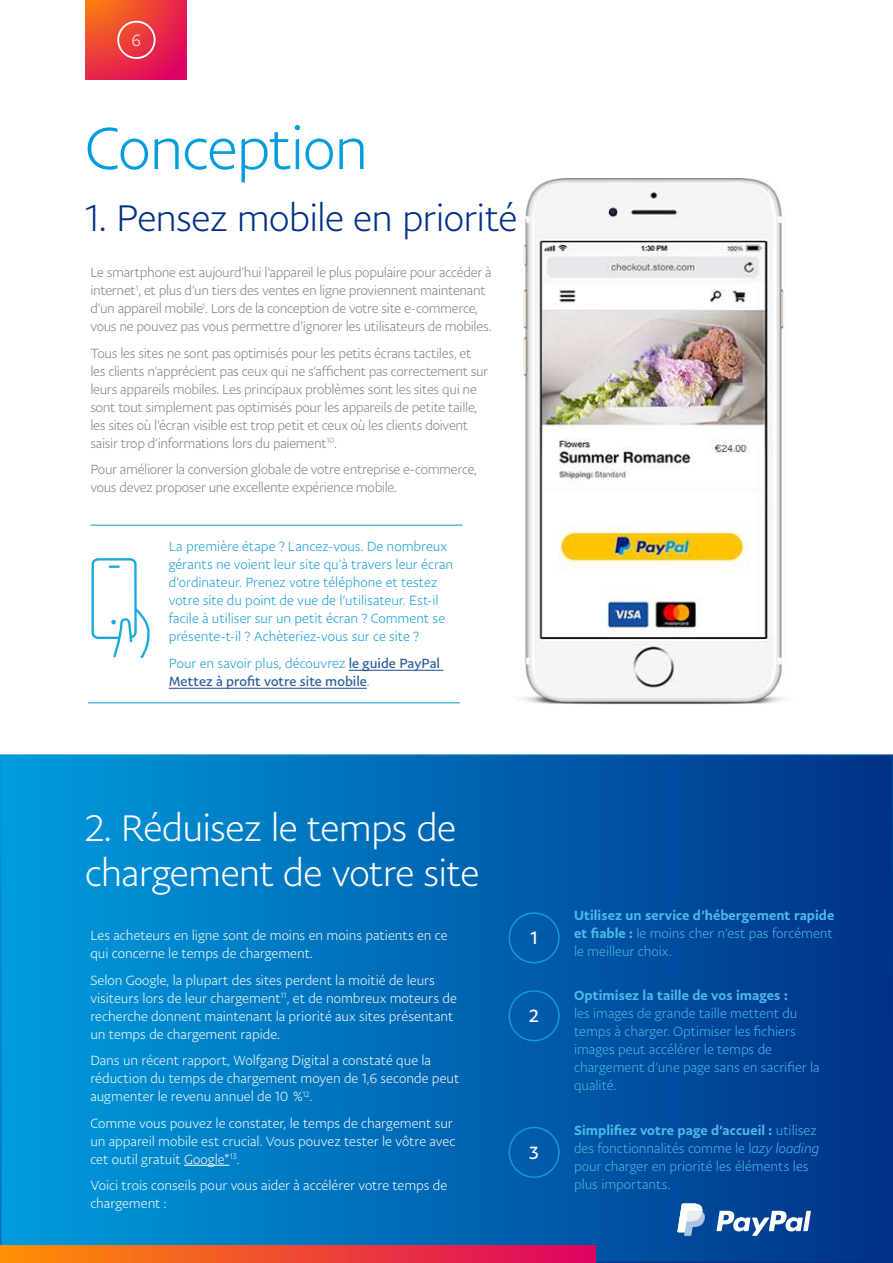
<style>
.page{position:relative;width:893px;height:1263px;background:#fff}
.page>*{position:absolute;margin:0;border:0;box-sizing:border-box;transform-origin:0 0}
.t1{font:300 60px "Pay Pal Sans Big";letter-spacing:-.025em;color:#009cde}
.t2{font:300 37.5px/45px "Pay Pal Sans Big";letter-spacing:-.02em;color:#fff}
.t3{font:300 37.5px "Pay Pal Sans Big";letter-spacing:-.015em;color:#003087}
.t4{font:18px "Pay Pal Sans Big";color:#fff}
.t5{font:300 16.5px "Pay Pal Sans Big";color:#fff}
.t6{font:300 13.5px/18px "Pay Pal Sans Big";letter-spacing:-.02em;color:#808080}
.t7{font:300 13.5px/18px "Pay Pal Sans Big";color:#fff}
.t8{font:300 13.5px/18px "Pay Pal Sans Big";color:#4dbae8}
.t9{font:300 13.5px/18px "Pay Pal Sans Big";color:#149bd7}
.t10{font:500 13.5px/18px "Pay Pal Sans Big";letter-spacing:.005em;color:#4dbae8;text-align:justify}
.t11{font:13.5px/18px "Pay Pal Sans Big";color:#275b9b}
.s1{font-weight:300;color:#149bd7}
.s2{font-weight:300}
.s3{font-weight:500}
.s4{font-style:italic}
</style>
<div class="page">
<div style="left:1px;top:755px;width:891px;height:507px;background:linear-gradient(to right,#009cde,#003188)"></div>
<hr style="left:349px;top:670px;width:94px;height:1px;background:#275b9b">
<hr style="left:169px;top:688px;width:198px;height:1px;background:#275b9b">
<hr style="left:184px;top:1165px;width:46px;height:1px;background:#fff">
<img style="left:520px;top:178px;width:265px;height:526px">
<svg style="left:91px;top:558px;width:58px;height:99px"></svg>
<hr style="left:90px;top:525px;width:372px;height:1px;background:#149bd7">
<hr style="left:88px;top:702px;width:372px;height:1px;background:#149bd7">
<svg style="left:506px;top:911px;width:56px;height:55px;background:#0160ad"></svg>
<svg style="left:506px;top:989px;width:56px;height:55px;background:#0160ad"></svg>
<svg style="left:506px;top:1126px;width:56px;height:54px;background:#0160ad"></svg>
<svg style="left:716px;top:1211px;width:95px;height:25px"></svg>
<svg style="left:677px;top:1203px;width:28px;height:33px"></svg>
<div style="left:0;top:1245px;width:595px;height:18px;background:linear-gradient(to right,#fe9103,#de0162)"></div>
<svg style="left:86px;top:0;width:101px;height:80px;background:#e93742"></svg>
<div style="left:117px;top:21px;width:39px;height:38px;border:2px solid #fff;border-radius:50%"></div>
<p class="t5" style="left:132px;top:30px;width:11px">6</p>
<h1 class="t1" style="left:85px;top:112px;width:285px">Conception</h1>
<h2 class="t3" style="left:85px;top:195px;width:434px">1. Pensez mobile en priorité</h2>
<p class="t6" style="left:90px;top:263px;width:403px">Le smartphone est aujourd’hui l’appareil le plus populaire pour accéder à internet<sup>1</sup>, et plus d’un tiers des ventes en ligne proviennent maintenant d’un appareil mobile<sup>1</sup>. Lors de la conception de votre site e-commerce, vous ne pouvez pas vous permettre d’ignorer les utilisateurs de mobiles.</p>
<p class="t6" style="left:90px;top:344px;width:399px">Tous les sites ne sont pas optimisés pour les petits écrans tactiles, et les clients n’apprécient pas ceux qui ne s’affichent pas correctement sur leurs appareils mobiles. Les principaux problèmes sont les sites qui ne sont tout simplement pas optimisés pour les appareils de petite taille, les sites où l’écran visible est trop petit et ceux où les clients doivent saisir trop d’informations lors du paiement<sup>10</sup>.</p>
<p class="t6" style="left:90px;top:460px;width:388px">Pour améliorer la conversion globale de votre entreprise e-commerce, vous devez proposer une excellente expérience mobile.</p>
<p class="t9" style="left:169px;top:538px;width:286px">La première étape ? Lancez-vous. De nombreux gérants ne voient leur site qu’à travers leur écran d’ordinateur. Prenez votre téléphone et testez votre site du point de vue de l’utilisateur. Est-il facile à utiliser sur un petit écran ? Comment se présente-t-il ? Achèteriez-vous sur ce site ?</p>
<p class="t11" style="left:169px;top:654px;width:273px"><span class="s1">Pour en savoir plus, découvrez</span> le guide PayPal<br>Mettez à profit votre site mobile<span class="s1">.</span></p>
<h2 class="t2" style="left:85px;top:804px;width:396px">2. Réduisez le temps de chargement de votre site</h2>
<p class="t7" style="left:90px;top:926px;width:359px">Les acheteurs en ligne sont de moins en moins patients en ce qui concerne le temps de chargement.</p>
<p class="t7" style="left:90px;top:971px;width:368px">Selon Google, la plupart des sites perdent la moitié de leurs visiteurs lors de leur chargement<sup>11</sup>, et de nombreux moteurs de recherche donnent maintenant la priorité aux sites présentant un temps de chargement rapide.</p>
<p class="t7" style="left:90px;top:1051px;width:370px">Dans un récent rapport, Wolfgang Digital a constaté que la réduction du temps de chargement moyen de 1,6 seconde peut augmenter le revenu annuel de 10 %<sup>12</sup>.</p>
<p class="t7" style="left:90px;top:1114px;width:367px">Comme vous pouvez le constater, le temps de chargement sur un appareil mobile est crucial. Vous pouvez tester le vôtre avec cet outil gratuit Google*<sup>13</sup>.</p>
<p class="t7" style="left:90px;top:1176px;width:358px">Voici trois conseils pour vous aider à accélérer votre temps de chargement :</p>
<h3 class="t4" style="left:530px;top:927px;width:9px">1</h3>
<h3 class="t4" style="left:529px;top:1005px;width:11px">2</h3>
<h3 class="t4" style="left:529px;top:1141px;width:11px">3</h3>
<p class="t10" style="left:574px;top:905px;width:262px">Utilisez un service d’hébergement rapide et fiable : <span class="s2">le moins cher n’est pas forcément le meilleur choix.</span></p>
<p class="t10" style="left:574px;top:986px;width:215px">Optimisez la taille de vos images :</p>
<p class="t8" style="left:574px;top:1004px;width:247px">les images de grande taille mettent du temps à charger. Optimiser les fichiers images peut accélérer le temps de chargement d’une page sans en sacrifier la qualité.</p>
<p class="t8" style="left:574px;top:1121px;width:247px"><span class="s3">Simplifiez votre page d’accueil :</span> utilisez des fonctionnalités comme le l<span class="s4">azy loading </span>pour charger en priorité les éléments les plus importants.</p>
</div>
